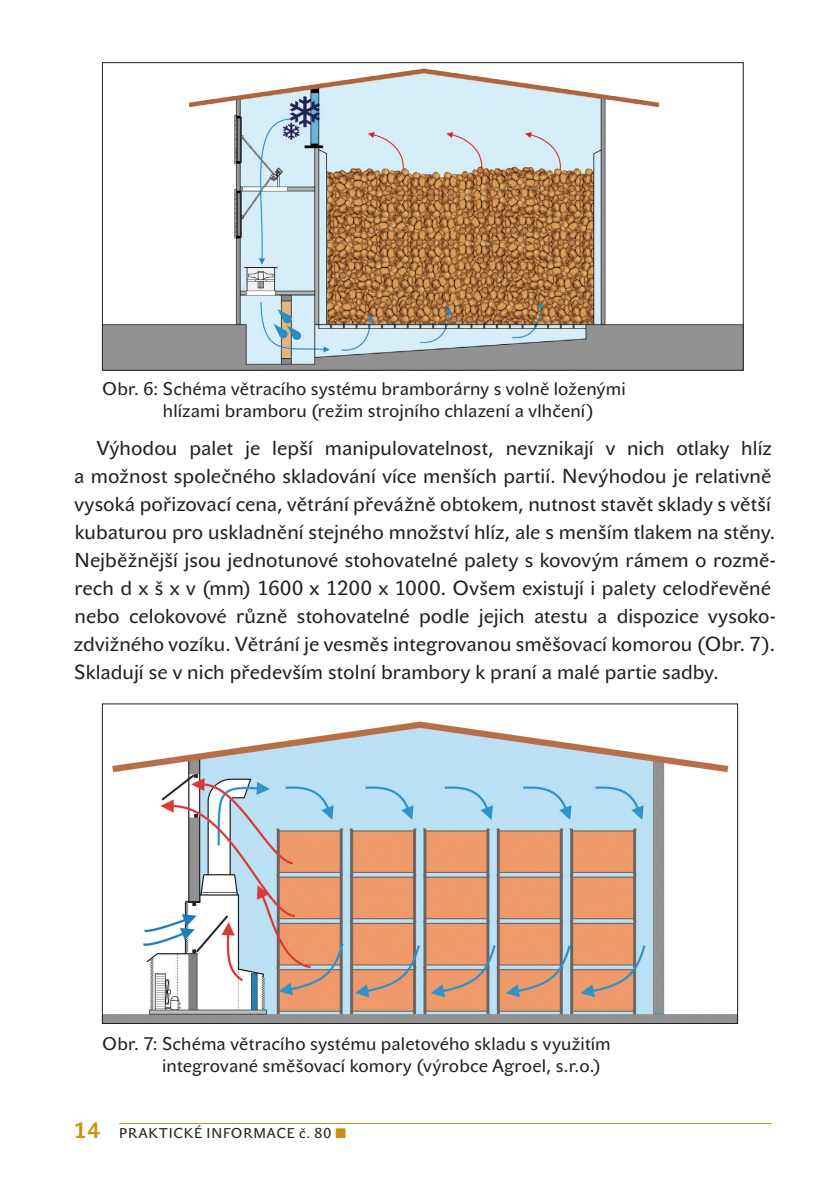
<style>
.page{position:relative;width:840px;height:1191px;background:#fff}
.page>*{position:absolute;margin:0;border:0;box-sizing:border-box;transform-origin:0 0}
.TEXT1{font:20px/28px "John Sans Text Pro";letter-spacing:.005em;color:#231f20}
.POPISEK{font:18px/21.6px "John Sans Text Pro";letter-spacing:.01em;color:#231f20}
.t1{font:14px "John Sans Text Pro";letter-spacing:.065em;color:#231f20}
.s1{font-weight:700;font-size:22px;color:#ce8f0f}
</style>
<div class="page">
<img style="left:104px;top:68px;width:637px;height:300px">
<img style="left:104px;top:721px;width:631px;height:300px">
<hr style="left:119px;top:1123px;width:652px;height:1px;background:#ce8f0f">
<p class="POPISEK" style="left:163px;top:378px;width:464px;text-indent:-61px">Obr. 6: Schéma větracího systému bramborárny s volně loženými hlízami bramboru (režim strojního chlazení a vlhčení)</p>
<p class="TEXT1" style="left:74px;top:434px;width:703px;text-indent:23px">Výhodou palet je lepší manipulovatelnost, nevznikají v nich otlaky hlíz a možnost společného skladování více menších partií. Nevýhodou je relativně vysoká pořizovací cena, větrání převážně obtokem, nutnost stavět sklady s větší kubaturou pro uskladnění stejného množství hlíz, ale s menším tlakem na stěny.<br>Nejběžnější jsou jednotunové stohovatelné palety s kovovým rámem o rozmě&shy;rech d x š x v (mm) 1600 x 1200 x 1000. Ovšem existují i palety celodřevěné nebo celokovové různě stohovatelné podle jejich atestu a dispozice vysoko&shy;zdvižného vozíku. Větrání je vesměs integrovanou směšovací komorou (Obr. 7).<br>Skladují se v nich především stolní brambory k praní a malé partie sadby.</p>
<p class="POPISEK" style="left:162px;top:1033px;width:450px;text-indent:-60px">Obr. 7: Schéma větracího systému paletového skladu s využitím integrované směšovací komory (výrobce Agroel, s.r.o.)</p>
<p class="t1" style="left:74px;top:1125px;width:259px"><span class="s1">14</span> PRAKTICKÉ INFORMACE č. 80</p>
</div>
